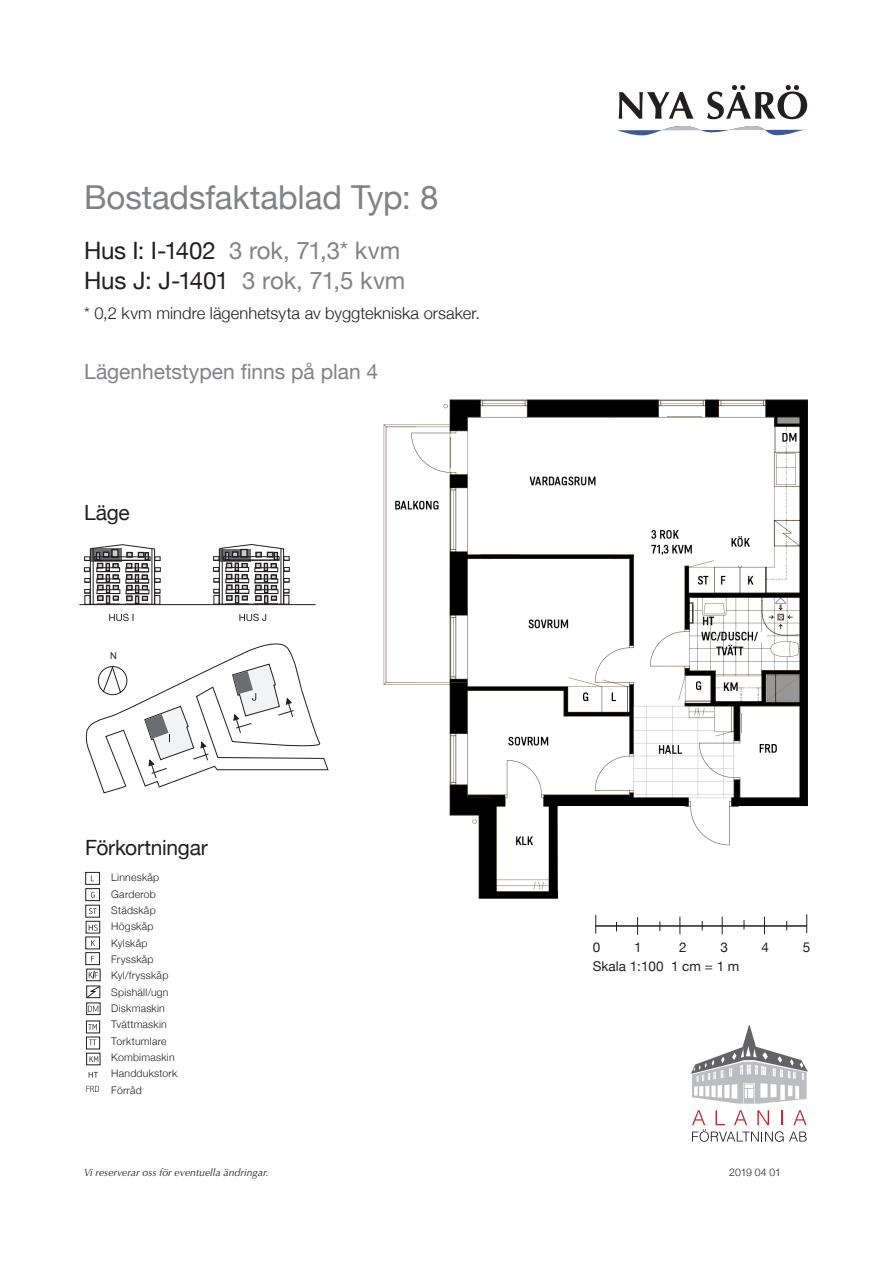
<style>
.page{position:relative;width:893px;height:1263px;background:#fff}
.page>*{position:absolute;margin:0;border:0;box-sizing:border-box;transform-origin:0 0}
.t1{font:33px "Helvetica Neue";letter-spacing:-.005em;color:#808285}
.t2{font:24px "Helvetica Neue";letter-spacing:-.005em;color:#808285}
.t3{font:21px "Helvetica Neue";color:#808285}
.t4{font:21px "Helvetica Neue";letter-spacing:-.01em;color:#231f20}
.t5{font:300 16.5px "Helvetica Neue";letter-spacing:.005em;color:#231f20}
.t6{font:13.5px "Helvetica Neue";color:#231f20}
.t7{font:300 10.5px "Helvetica Neue";letter-spacing:.02em;color:#231f20}
.t8{font:italic 10.5px "Optima";color:#231f20}
.t9{font:9.45px "Arial";color:#231f20}
.s1{color:#231f20}
</style>
<div class="page">
<svg style="left:109px;top:614px;width:24px;height:7px"></svg>
<svg style="left:239px;top:614px;width:27px;height:7px"></svg>
<svg style="left:213px;top:544px;width:77px;height:60px"></svg>
<svg style="left:84px;top:544px;width:76px;height:60px"></svg>
<svg style="left:85px;top:643px;width:243px;height:150px"></svg>
<hr style="left:79px;top:604px;width:237px;height:1px;background:#231f20">
<hr style="left:595px;top:925px;width:212px;height:2px;background:#231f20">
<svg style="left:806px;top:914px;width:1px;height:19px"></svg>
<svg style="left:764px;top:917px;width:1px;height:17px"></svg>
<svg style="left:722px;top:917px;width:1px;height:17px"></svg>
<svg style="left:680px;top:917px;width:1px;height:17px"></svg>
<svg style="left:637px;top:917px;width:1px;height:18px"></svg>
<svg style="left:595px;top:915px;width:1px;height:18px"></svg>
<img style="left:383px;top:399px;width:425px;height:500px">
<svg style="left:91px;top:892px;width:4px;height:6px"></svg>
<svg style="left:89px;top:908px;width:8px;height:6px"></svg>
<svg style="left:91px;top:940px;width:4px;height:6px"></svg>
<div style="left:85px;top:888px;width:15px;height:13px;border:1px solid #231f20"></div>
<div style="left:85px;top:905px;width:15px;height:12px;border:1px solid #231f20"></div>
<div style="left:85px;top:936px;width:15px;height:13px;border:1px solid #231f20"></div>
<div style="left:85px;top:952px;width:15px;height:13px;border:1px solid #231f20"></div>
<div style="left:85px;top:872px;width:15px;height:13px;border:1px solid #231f20"></div>
<svg style="left:88px;top:1024px;width:9px;height:6px"></svg>
<svg style="left:89px;top:1039px;width:8px;height:6px"></svg>
<div style="left:86px;top:1020px;width:14px;height:13px;border:1px solid #231f20"></div>
<div style="left:86px;top:1037px;width:14px;height:12px;border:1px solid #231f20"></div>
<svg style="left:89px;top:1072px;width:9px;height:6px"></svg>
<svg style="left:90px;top:1056px;width:8px;height:6px"></svg>
<div style="left:86px;top:1053px;width:14px;height:12px;border:1px solid #231f20"></div>
<div style="left:86px;top:969px;width:14px;height:12px;border:1px solid #231f20"></div>
<svg style="left:89px;top:970px;width:9px;height:9px"></svg>
<div style="left:86px;top:921px;width:14px;height:12px;border:1px solid #231f20"></div>
<svg style="left:89px;top:925px;width:9px;height:6px"></svg>
<div style="left:86px;top:1002px;width:14px;height:13px;border:1px solid #231f20"></div>
<svg style="left:88px;top:1006px;width:10px;height:6px"></svg>
<svg style="left:86px;top:986px;width:14px;height:12px"></svg>
<svg style="left:86px;top:1086px;width:13px;height:6px"></svg>
<svg style="left:619px;top:85px;width:188px;height:34px"></svg>
<svg style="left:617px;top:125px;width:191px;height:11px"></svg>
<svg style="left:692px;top:1110px;width:115px;height:32px"></svg>
<svg style="left:691px;top:1025px;width:117px;height:78px"></svg>
<p class="t1" style="left:84px;top:173px;width:356px">Bostadsfaktablad Typ: 8</p>
<p class="t2" style="left:84px;top:233px;width:318px"><span class="s1">Hus I: I-1402</span> 3 rok, 71,3* kvm</p>
<p class="t2" style="left:84px;top:263px;width:323px"><span class="s1">Hus J: J-1401</span> 3 rok, 71,5 kvm</p>
<p class="t5" style="left:84px;top:300px;width:397px">* 0,2 kvm mindre lägenhetsyta av byggtekniska orsaker.</p>
<p class="t3" style="left:84px;top:357px;width:296px">Lägenhetstypen finns på plan 4</p>
<p class="t4" style="left:84px;top:498px;width:47px">Läge</p>
<p class="t9" style="left:110px;top:649px;width:8px">N</p>
<p class="t4" style="left:85px;top:832px;width:124px">Förkortningar</p>
<p class="t7" style="left:111px;top:869px;width:49px">Linneskåp</p>
<p class="t7" style="left:111px;top:885px;width:46px">Garderob</p>
<p class="t7" style="left:111px;top:902px;width:46px">Städskåp</p>
<p class="t7" style="left:111px;top:918px;width:44px">Högskåp</p>
<p class="t7" style="left:111px;top:934px;width:38px">Kylskåp</p>
<p class="t7" style="left:111px;top:951px;width:44px">Frysskåp</p>
<p class="t7" style="left:111px;top:967px;width:59px">Kyl/frysskåp</p>
<p class="t7" style="left:111px;top:983px;width:59px">Spishäll/ugn</p>
<p class="t7" style="left:111px;top:1000px;width:55px">Diskmaskin</p>
<p class="t7" style="left:111px;top:1016px;width:57px">Tvättmaskin</p>
<p class="t7" style="left:111px;top:1032px;width:57px">Torktumlare</p>
<p class="t7" style="left:111px;top:1049px;width:65px">Kombimaskin</p>
<p class="t7" style="left:111px;top:1065px;width:67px">Handdukstork</p>
<p class="t7" style="left:111px;top:1081px;width:32px">Förråd</p>
<p class="t6" style="left:593px;top:937px;width:9px">0</p>
<p class="t6" style="left:634px;top:937px;width:9px">1</p>
<p class="t6" style="left:679px;top:937px;width:9px">2</p>
<p class="t6" style="left:720px;top:937px;width:9px">3</p>
<p class="t6" style="left:762px;top:937px;width:9px">4</p>
<p class="t6" style="left:803px;top:937px;width:9px">5</p>
<p class="t6" style="left:593px;top:956px;width:148px">Skala 1:100 1 cm = 1 m</p>
<p class="t8" style="left:84px;top:1166px;width:186px">Vi reserverar oss för eventuella ändringar.</p>
<p class="t7" style="left:729px;top:1164px;width:54px">2019 04 01</p>
</div>
